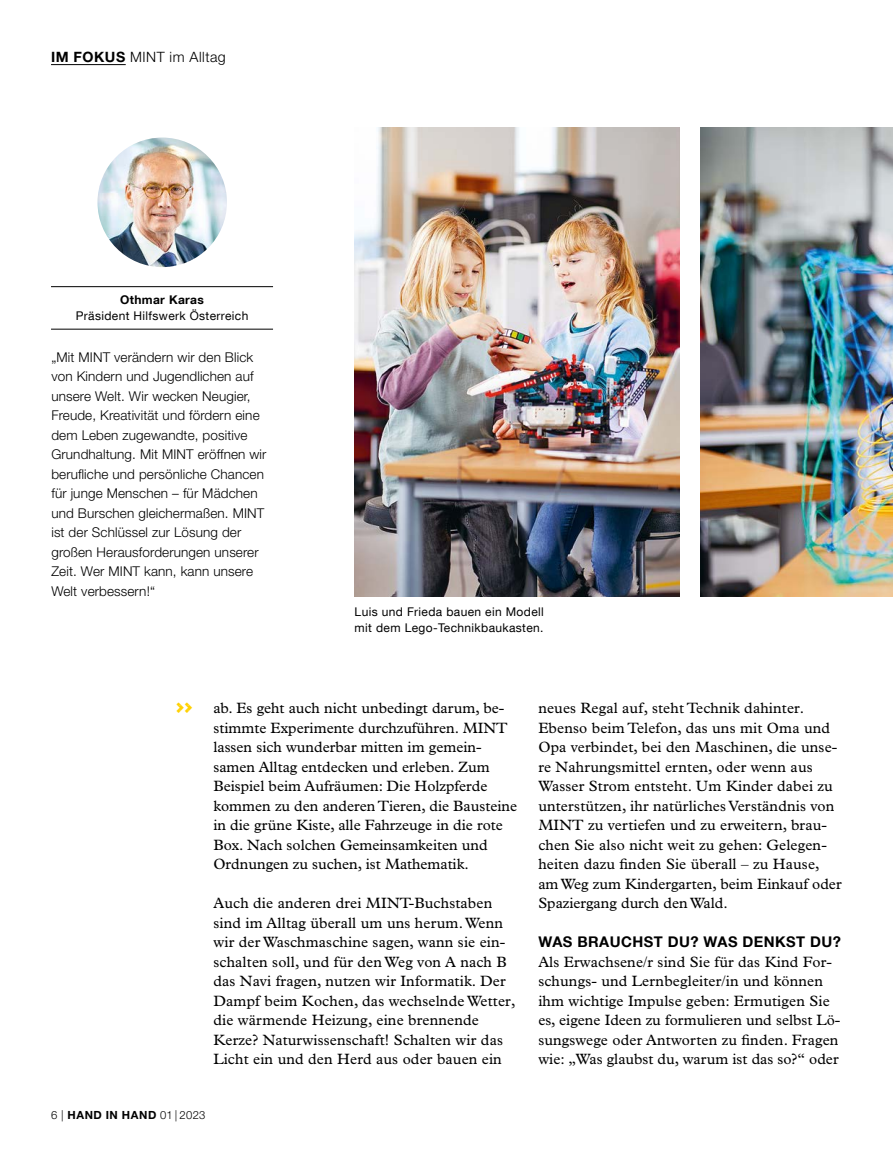
<style>
.page{position:relative;width:893px;height:1149px;background:#fff}
.page>*{position:absolute;margin:0;border:0;box-sizing:border-box;transform-origin:0 0}
.t1{font:18px "COCOGOOSELETTERPRESS";color:#ffd100}
.t2{font:15px/19.5px "Plantin Std";letter-spacing:.01em;color:#000}
.t3{font:700 14.7px "Helvetica Neue LT Com";letter-spacing:.03em;color:#000}
.t4{font:300 14.25px "Helvetica Neue LT Std";letter-spacing:.035em;color:#000}
.t5{font:300 13.5px/19.5px "Helvetica Neue LT Std";letter-spacing:.01em;color:#000}
.t6{font:12px/16.5px "Helvetica Neue LT Com";letter-spacing:.03em;color:#000}
.t7{font:700 12px "Helvetica Neue LT Com";letter-spacing:.03em;color:#000}
.t8{font:700 11.25px "Helvetica Neue LT Std";letter-spacing:.055em;color:#000}
.s1{font-weight:700}
.s2{font-weight:300}
</style>
<div class="page">
<img style="left:97px;top:137px;width:130px;height:130px;border-radius:65px">
<hr style="left:51px;top:286px;width:222px;height:1px;background:#000">
<hr style="left:51px;top:329px;width:222px;height:1px;background:#000">
<img style="left:355px;top:128px;width:324px;height:468px">
<img style="left:701px;top:128px;width:192px;height:468px">
<hr style="left:51px;top:64px;width:75px;height:1px;background:#000">
<p class="t4" style="left:51px;top:48px;width:176px"><span class="s1">IM FOKUS</span> MINT im Alltag</p>
<p class="t7" style="left:120px;top:292px;width:85px">Othmar Karas</p>
<p class="t6" style="left:76px;top:307px;width:174px">Präsident Hilfswerk Österreich</p>
<p class="t5" style="left:51px;top:347px;width:217px">„Mit MINT verändern wir den Blick von Kindern und Jugendlichen auf unsere Welt. Wir wecken Neugier,<br>Freude, Kreativität und fördern eine dem Leben zugewandte, positive<br>Grundhaltung. Mit MINT eröffnen wir berufliche und persönliche Chancen für junge Menschen – für Mädchen und Burschen gleichermaßen. MINT ist der Schlüssel zur Lösung der großen Herausforderungen unserer<br>Zeit. Wer MINT kann, kann unsere<br>Welt verbessern!“</p>
<p class="t6" style="left:355px;top:602px;width:191px">Luis und Frieda bauen ein Modell mit dem Lego-Technikbaukasten.</p>
<p class="t1" style="left:176px;top:696px;width:18px">&gt;&gt;</p>
<p class="t2" style="left:213px;top:698px;width:305px">ab. Es geht auch nicht unbedingt darum, be&shy;stimmte Experimente durchzuführen. MINT lassen sich wunderbar mitten im gemein&shy;samen Alltag entdecken und erleben. Zum Beispiel beim Aufräumen: Die Holzpferde kommen zu den anderen Tieren, die Bausteine in die grüne Kiste, alle Fahrzeuge in die rote Box. Nach solchen Gemeinsamkeiten und Ordnungen zu suchen, ist Mathematik.</p>
<p class="t2" style="left:213px;top:893px;width:303px">Auch die anderen drei MINT-Buchstaben sind im Alltag überall um uns herum. Wenn wir der Waschmaschine sagen, wann sie ein&shy;schalten soll, und für den Weg von A nach B das Navi fragen, nutzen wir Informatik. Der Dampf beim Kochen, das wechselnde Wetter, die wärmende Heizung, eine brennende Kerze? Naturwissenschaft! Schalten wir das Licht ein und den Herd aus oder bauen ein</p>
<p class="t8" style="left:51px;top:1107px;width:156px"><span class="s2">6 |</span> HAND IN HAND <span class="s2">01 | 2023</span></p>
<p class="t2" style="left:538px;top:698px;width:305px">neues Regal auf, steht Technik dahinter.<br>Ebenso beim Telefon, das uns mit Oma und Opa verbindet, bei den Maschinen, die unse&shy;re Nahrungsmittel ernten, oder wenn aus Wasser Strom entsteht. Um Kinder dabei zu unterstützen, ihr natürliches Verständnis von MINT zu vertiefen und zu erweitern, brau&shy;chen Sie also nicht weit zu gehen: Gelegen&shy;heiten dazu finden Sie überall – zu Hause, am Weg zum Kindergarten, beim Einkauf oder Spaziergang durch den Wald.</p>
<p class="t3" style="left:538px;top:932px;width:304px">WAS BRAUCHST DU? WAS DENKST DU?</p>
<p class="t2" style="left:538px;top:951px;width:304px">Als Erwachsene/r sind Sie für das Kind For&shy;schungs- und Lernbegleiter/in und können ihm wichtige Impulse geben: Ermutigen Sie es, eigene Ideen zu formulieren und selbst Lö&shy;sungswege oder Antworten zu finden. Fragen wie: „Was glaubst du, warum ist das so?“ oder</p>
</div>
